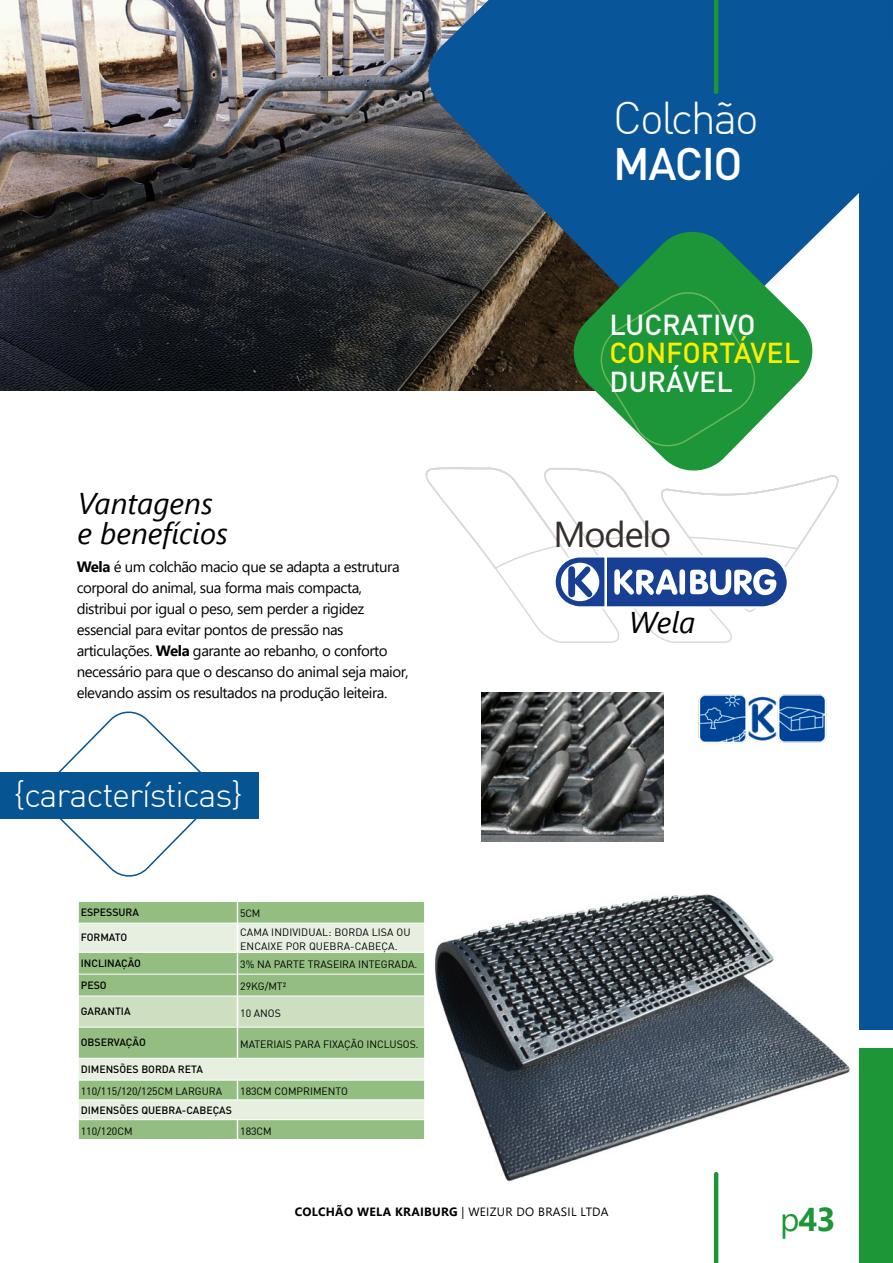
<style>
.page{position:relative;width:893px;height:1263px;background:#fff}
.page>*{position:absolute;margin:0;border:0;box-sizing:border-box;transform-origin:0 0}
.t1{font:300 45px "DIN";letter-spacing:-.05em;color:#fff}
.t2{font:500 45px "DIN";letter-spacing:-.03em;color:#fff}
.t3{font:36px "Segoe UI";letter-spacing:-.03em;color:#352e2d}
.t4{font:300 34.5px "DIN";letter-spacing:-.03em;color:#fff}
.t5{font:700 33px "Segoe UI";color:#1d9638}
.t6{font:italic 30px/30px "Segoe UI";color:#000}
.t7{font:500 28.5px "DIN";color:#fff}
.t8{font:500 28.5px "DIN";color:#ffed00}
.t9{font:15px/21px "Segoe UI";letter-spacing:-.03em;color:#000}
.t10{font:700 12px "Segoe UI";letter-spacing:.025em;color:#000}
.t11{font:10.5px/13.5px "DIN";color:#000}
.t12{font:500 10.5px "DIN";color:#000}
.s1{font-weight:700}
.s2{font-weight:400}
</style>
<div class="page">
<div style="left:860px;top:0;width:33px;height:1029px;background:#075498"></div>
<div style="left:860px;top:1048px;width:33px;height:215px;background:#1d9638"></div>
<img style="left:0;top:0;width:569px;height:390px">
<svg style="left:412px;top:0;width:448px;height:359px;background:#275a86"></svg>
<svg style="left:569px;top:228px;width:248px;height:239px"></svg>
<svg style="left:596px;top:288px;width:163px;height:163px;background:#309e48"></svg>
<svg style="left:45px;top:711px;width:170px;height:166px"></svg>
<div style="left:0;top:772px;width:259px;height:46px;background:#065492"></div>
<img style="left:435px;top:894px;width:415px;height:299px">
<hr style="left:714px;top:1174px;width:4px;height:89px;background:#1d9638">
<svg style="left:425px;top:467px;width:414px;height:176px"></svg>
<img style="left:698px;top:694px;width:129px;height:49px">
<div style="left:79px;top:1120px;width:345px;height:19px;background:#93bd81"></div>
<svg style="left:79px;top:1028px;width:345px;height:91px;background:#b9d4ad"></svg>
<hr style="left:79px;top:1058px;width:158px;height:1px;background:#fff">
<hr style="left:237px;top:1058px;width:187px;height:1px;background:#fff">
<hr style="left:79px;top:1099px;width:158px;height:1px;background:#fff">
<hr style="left:237px;top:1099px;width:187px;height:1px;background:#fff">
<hr style="left:79px;top:1080px;width:158px;height:1px;background:#fff">
<hr style="left:237px;top:1080px;width:187px;height:1px;background:#fff">
<svg style="left:78px;top:902px;width:347px;height:125px;background:#b8d2ab"></svg>
<hr style="left:424px;top:974px;width:2px;height:22px;background:#fff">
<hr style="left:77px;top:996px;width:2px;height:31px;background:#fff">
<hr style="left:237px;top:996px;width:1px;height:31px;background:#fff">
<hr style="left:424px;top:996px;width:2px;height:31px;background:#fff">
<hr style="left:237px;top:1027px;width:1px;height:31px;background:#fff">
<svg style="left:237px;top:1080px;width:1px;height:19px"></svg>
<svg style="left:78px;top:1120px;width:1px;height:19px"></svg>
<svg style="left:237px;top:1120px;width:1px;height:19px"></svg>
<svg style="left:424px;top:1120px;width:1px;height:19px"></svg>
<hr style="left:714px;top:0;width:4px;height:92px;background:#1d9638">
<img style="left:482px;top:692px;width:182px;height:150px">
<h1 class="t1" style="left:613px;top:90px;width:147px">Colchão</h1>
<h1 class="t2" style="left:613px;top:135px;width:131px">MACIO</h1>
<h3 class="t6" style="left:77px;top:483px;width:152px">Vantagens e benefícios</h3>
<p class="t9" style="left:77px;top:555px;width:334px"><span class="s1">Wela</span> é um colchão macio que se adapta a estrutura corporal do animal, sua forma mais compacta, distribui por igual o peso, sem perder a rigidez essencial para evitar pontos de pressão nas articulações. <span class="s1">Wela</span> garante ao rebanho, o conforto necessário para que o descanso do animal seja maior, elevando assim os resultados na produção leiteira.</p>
<h3 class="t4" style="left:14px;top:773px;width:230px">{características}</h3>
<p class="t12" style="left:81px;top:905px;width:60px">ESPESSURA</p>
<p class="t11" style="left:240px;top:907px;width:22px">5CM</p>
<p class="t12" style="left:81px;top:931px;width:48px">FORMATO</p>
<p class="t11" style="left:240px;top:925px;width:172px">CAMA INDIVIDUAL: BORDA LISA OU<br>ENCAIXE POR QUEBRA-CABEÇA.</p>
<p class="t12" style="left:81px;top:956px;width:62px">INCLINAÇÃO</p>
<p class="t11" style="left:240px;top:958px;width:179px">3% NA PARTE TRASEIRA INTEGRADA.</p>
<p class="t12" style="left:81px;top:978px;width:27px">PESO</p>
<p class="t11" style="left:240px;top:979px;width:48px">29KG/MT²</p>
<p class="t12" style="left:81px;top:1005px;width:51px">GARANTIA</p>
<p class="t11" style="left:240px;top:1006px;width:42px">10 ANOS</p>
<p class="t12" style="left:81px;top:1036px;width:66px">OBSERVAÇÃO</p>
<p class="t11" style="left:240px;top:1037px;width:180px">MATERIAIS PARA FIXAÇÃO INCLUSOS.</p>
<p class="t12" style="left:81px;top:1062px;width:124px">DIMENSÕES BORDA RETA</p>
<p class="t11" style="left:81px;top:1084px;width:143px">110/115/120/125CM LARGURA</p>
<p class="t11" style="left:240px;top:1084px;width:109px">183CM COMPRIMENTO</p>
<p class="t12" style="left:81px;top:1103px;width:153px">DIMENSÕES QUEBRA-CABEÇAS</p>
<p class="t11" style="left:81px;top:1124px;width:53px">110/120CM</p>
<p class="t11" style="left:240px;top:1124px;width:33px">183CM</p>
<h3 class="t7" style="left:609px;top:306px;width:148px">LUCRATIVO</h3>
<h3 class="t8" style="left:609px;top:335px;width:192px">CONFORTÁVEL</h3>
<h3 class="t7" style="left:609px;top:363px;width:125px">DURÁVEL</h3>
<h2 class="t3" style="left:553px;top:500px;width:119px">Modelo</h2>
<h3 class="t6" style="left:629px;top:603px;width:68px">Wela</h3>
<p class="t10" style="left:295px;top:1200px;width:315px">COLCHÃO WELA KRAIBURG <span class="s2">| WEIZUR DO BRASIL LTDA</span></p>
<h3 class="t5" style="left:780px;top:1188px;width:57px"><span class="s2">p</span>43</h3>
</div>
